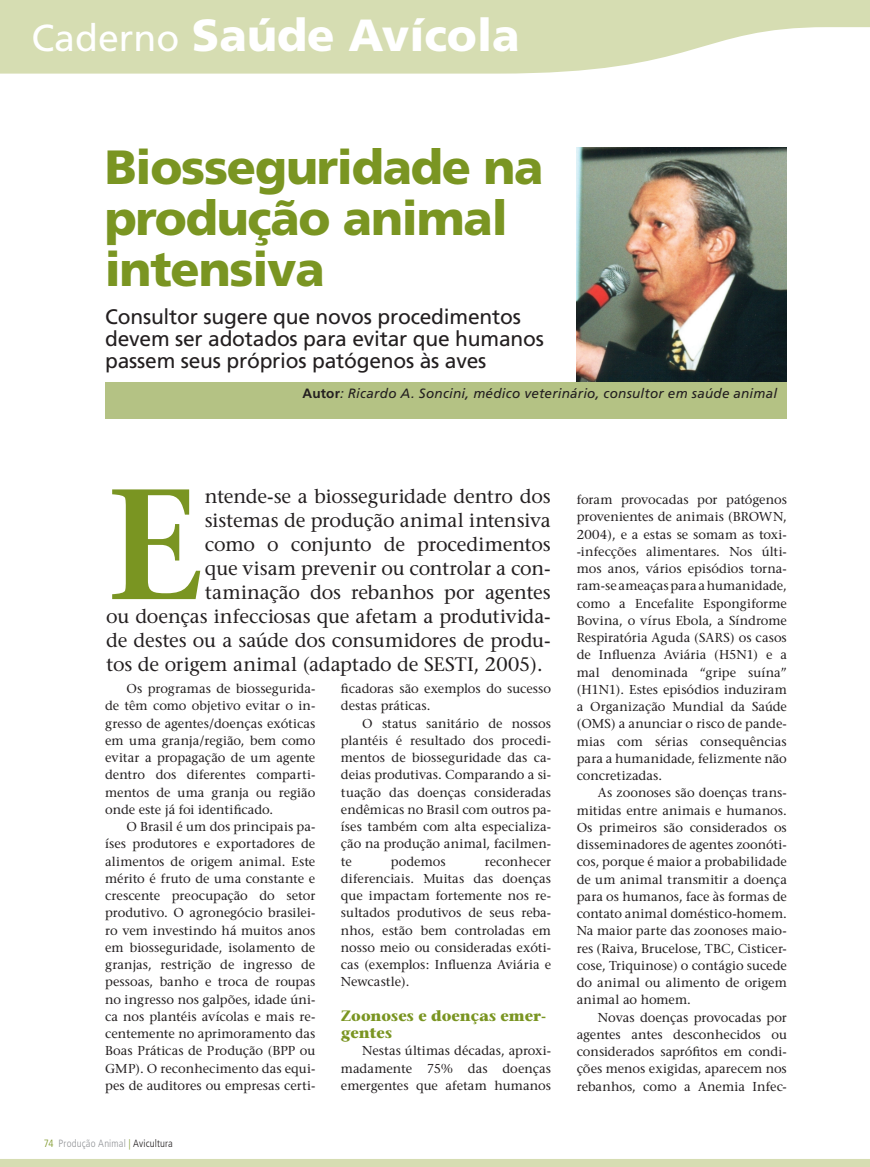
<style>
.page{position:relative;width:870px;height:1167px;background:#fff}
.page>*{position:absolute;margin:0;border:0;box-sizing:border-box;transform-origin:0 0}
.t1{font:600 156.6px "Stone Serif";color:#7a9522}
.t2{font:900 48px/51px "Frutiger LT Std";letter-spacing:-.025em;color:#7a9522}
.t3{font:900 45px "Frutiger LT Std";color:#fff}
.t4{font:21px/22.5px "Frutiger LT Std";letter-spacing:-.01em;color:#231f20}
.t5{font:19.5px "Stone Serif";letter-spacing:-.01em;color:#231f20}
.t6{font:700 15px/17.2px "Stone Serif";letter-spacing:.005em;color:#7a9522}
.t7{font:italic 13.5px "Frutiger LT Std";letter-spacing:.015em;color:#231f20}
.t8{font:12.9px/17.2px "Stone Serif";color:#231f20;text-align:justify}
.t9{font:300 condensed 10.5px "Frutiger LT Std";letter-spacing:.015em;color:#939598}
.s1{font-weight:400;font-size:37.5px}
.s2{font-weight:700;font-style:normal}
.s3{color:#7a9522}
.s4{color:#231f20}
</style>
<div class="page">
<svg style="left:0;top:0;width:869px;height:74px;fill:#d6ddb2"></svg>
<div style="left:105px;top:382px;width:681px;height:37px;background:#b4c284"></div>
<img style="left:576px;top:148px;width:210px;height:233px">
<div style="left:0;top:1159px;width:870px;height:8px;background:#d6ddb2"></div>
<p class="t3" style="left:31px;top:8px;width:489px"><span class="s1">Caderno</span> Saúde Avícola</p>
<p class="t2" style="left:105px;top:141px;width:440px">Biosseguridade na produção animal intensiva</p>
<p class="t4" style="left:105px;top:305px;width:440px">Consultor sugere que novos procedimentos devem ser adotados para evitar que humanos passem seus próprios patógenos às aves</p>
<p class="t7" style="left:302px;top:386px;width:476px"><span class="s2">Autor</span>: Ricardo A. Soncini, médico veterinário, consultor em saúde animal</p>
<p class="t1" style="left:106px;top:451px;width:100px">E</p>
<p class="t5" style="left:205px;top:485px;width:347px">ntende-se a biosseguridade dentro dos</p>
<p class="t5" style="left:205px;top:509px;width:347px">sistemas de produção animal intensiva</p>
<p class="t5" style="left:205px;top:533px;width:347px">como o conjunto de procedimentos</p>
<p class="t5" style="left:205px;top:557px;width:347px">que visam prevenir ou controlar a con-</p>
<p class="t5" style="left:205px;top:581px;width:347px">taminação dos rebanhos por agentes</p>
<p class="t5" style="left:106px;top:605px;width:446px">ou doenças infecciosas que afetam a produtivida-</p>
<p class="t5" style="left:106px;top:629px;width:445px">de destes ou a saúde dos consumidores de produ-</p>
<p class="t5" style="left:106px;top:653px;width:438px">tos de origem animal (adaptado de SESTI, 2005).</p>
<p class="t8" style="left:126px;top:680px;width:190px">Os programas de biossegurida-</p>
<p class="t8" style="left:105px;top:697px;width:212px">de têm como objetivo evitar o in-</p>
<p class="t8" style="left:105px;top:714px;width:212px">gresso de agentes/doenças exóticas</p>
<p class="t8" style="left:105px;top:732px;width:211px">em uma granja/região, bem como</p>
<p class="t8" style="left:105px;top:749px;width:211px">evitar a propagação de um agente</p>
<p class="t8" style="left:105px;top:766px;width:212px">dentro dos diferentes comparti-</p>
<p class="t8" style="left:105px;top:783px;width:211px">mentos de uma granja ou região</p>
<p class="t8" style="left:105px;top:801px;width:169px">onde este já foi identificado.</p>
<p class="t8" style="left:126px;top:818px;width:190px">O Brasil é um dos principais pa-</p>
<p class="t8" style="left:105px;top:835px;width:211px">íses produtores e exportadores de</p>
<p class="t8" style="left:105px;top:852px;width:212px">alimentos de origem animal. Este</p>
<p class="t8" style="left:105px;top:870px;width:212px">mérito é fruto de uma constante e</p>
<p class="t8" style="left:105px;top:887px;width:211px">crescente preocupação do setor</p>
<p class="t8" style="left:105px;top:904px;width:212px">produtivo. O agronegócio brasilei-</p>
<p class="t8" style="left:105px;top:921px;width:212px">ro vem investindo há muitos anos</p>
<p class="t8" style="left:105px;top:939px;width:211px">em biosseguridade, isolamento de</p>
<p class="t8" style="left:105px;top:956px;width:212px">granjas, restrição de ingresso de</p>
<p class="t8" style="left:105px;top:973px;width:212px">pessoas, banho e troca de roupas</p>
<p class="t8" style="left:105px;top:990px;width:212px">no ingresso nos galpões, idade úni-</p>
<p class="t8" style="left:105px;top:1008px;width:211px">ca nos plantéis avícolas e mais re-</p>
<p class="t8" style="left:105px;top:1025px;width:212px">centemente no aprimoramento das</p>
<p class="t8" style="left:105px;top:1042px;width:212px">Boas Práticas de Produção (BPP ou</p>
<p class="t8" style="left:105px;top:1059px;width:212px">GMP). O reconhecimento das equi-</p>
<p class="t8" style="left:105px;top:1077px;width:212px">pes de auditores ou empresas certi-</p>
<p class="t9" style="left:44px;top:1137px;width:131px"><span class="s3">74</span> Produção Animal <span class="s3">|</span> <span class="s4">Avicultura</span></p>
<p class="t8" style="left:341px;top:680px;width:212px">ficadoras são exemplos do sucesso</p>
<p class="t8" style="left:341px;top:697px;width:91px">destas práticas.</p>
<p class="t8" style="left:362px;top:714px;width:190px">O status sanitário de nossos</p>
<p class="t8" style="left:341px;top:732px;width:212px">plantéis é resultado dos procedi-</p>
<p class="t8" style="left:341px;top:749px;width:212px">mentos de biosseguridade das ca-</p>
<p class="t8" style="left:341px;top:766px;width:212px">deias produtivas. Comparando a si-</p>
<p class="t8" style="left:341px;top:783px;width:211px">tuação das doenças consideradas</p>
<p class="t8" style="left:341px;top:801px;width:212px">endêmicas no Brasil com outros pa-</p>
<p class="t8" style="left:341px;top:818px;width:211px">íses também com alta especializa-</p>
<p class="t8" style="left:341px;top:835px;width:212px">ção na produção animal, facilmen-</p>
<p class="t8" style="left:341px;top:852px;width:12px">te</p>
<p class="t8" style="left:391px;top:852px;width:56px">podemos</p>
<p class="t8" style="left:341px;top:852px;width:212px;text-indent:144px">reconhecer diferenciais. Muitas das doenças que impactam fortemente nos re&shy;sultados produtivos de seus reba&shy;nhos, estão bem controladas em nosso meio ou consideradas exóti&shy;cas (exemplos: Influenza Aviária e Newcastle).</p>
<p class="t6" style="left:341px;top:1007px;width:207px">Zoonoses e doenças emer&shy;gentes</p>
<p class="t8" style="left:341px;top:1042px;width:212px;text-indent:21px">Nestas últimas décadas, aproxi&shy;madamente 75% das doenças emergentes que afetam humanos</p>
<p class="t8" style="left:576px;top:491px;width:212px">foram provocadas por patógenos</p>
<p class="t8" style="left:576px;top:508px;width:211px">provenientes de animais (BROWN,</p>
<p class="t8" style="left:576px;top:525px;width:211px">2004), e a estas se somam as toxi-</p>
<p class="t8" style="left:576px;top:543px;width:212px">-infecções alimentares. Nos últi-</p>
<p class="t8" style="left:576px;top:560px;width:211px">mos anos, vários episódios torna-</p>
<p class="t8" style="left:576px;top:577px;width:211px">ram-se ameaças para a humanidade,</p>
<p class="t8" style="left:576px;top:594px;width:212px">como a Encefalite Espongiforme</p>
<p class="t8" style="left:576px;top:612px;width:212px">Bovina, o vírus Ebola, a Síndrome</p>
<p class="t8" style="left:576px;top:629px;width:211px">Respiratória Aguda (SARS) os casos</p>
<p class="t8" style="left:576px;top:646px;width:212px">de Influenza Aviária (H5N1) e a</p>
<p class="t8" style="left:576px;top:663px;width:212px">mal denominada “gripe suína”</p>
<p class="t8" style="left:576px;top:681px;width:212px">(H1N1). Estes episódios induziram</p>
<p class="t8" style="left:576px;top:698px;width:212px">a Organização Mundial da Saúde</p>
<p class="t8" style="left:576px;top:715px;width:211px">(OMS) a anunciar o risco de pande-</p>
<p class="t8" style="left:576px;top:732px;width:211px">mias com sérias consequências</p>
<p class="t8" style="left:576px;top:750px;width:212px">para a humanidade, felizmente não</p>
<p class="t8" style="left:576px;top:767px;width:87px">concretizadas.</p>
<p class="t8" style="left:597px;top:784px;width:190px">As zoonoses são doenças trans-</p>
<p class="t8" style="left:576px;top:801px;width:211px">mitidas entre animais e humanos.</p>
<p class="t8" style="left:576px;top:819px;width:211px">Os primeiros são considerados os</p>
<p class="t8" style="left:576px;top:836px;width:211px">disseminadores de agentes zoonóti-</p>
<p class="t8" style="left:576px;top:853px;width:211px">cos, porque é maior a probabilidade</p>
<p class="t8" style="left:576px;top:870px;width:212px">de um animal transmitir a doença</p>
<p class="t8" style="left:576px;top:888px;width:212px">para os humanos, face às formas de</p>
<p class="t8" style="left:576px;top:905px;width:211px">contato animal doméstico-homem.</p>
<p class="t8" style="left:576px;top:922px;width:211px">Na maior parte das zoonoses maio-</p>
<p class="t8" style="left:576px;top:939px;width:211px">res (Raiva, Brucelose, TBC, Cisticer-</p>
<p class="t8" style="left:576px;top:957px;width:211px">cose, Triquinose) o contágio sucede</p>
<p class="t8" style="left:576px;top:974px;width:212px">do animal ou alimento de origem</p>
<p class="t8" style="left:576px;top:991px;width:116px">animal ao homem.</p>
<p class="t8" style="left:597px;top:1008px;width:190px">Novas doenças provocadas por</p>
<p class="t8" style="left:576px;top:1026px;width:212px">agentes antes desconhecidos ou</p>
<p class="t8" style="left:576px;top:1043px;width:211px">considerados saprófitos em condi-</p>
<p class="t8" style="left:576px;top:1060px;width:211px">ções menos exigidas, aparecem nos</p>
<p class="t8" style="left:576px;top:1077px;width:211px">rebanhos, como a Anemia Infec-</p>
</div>
